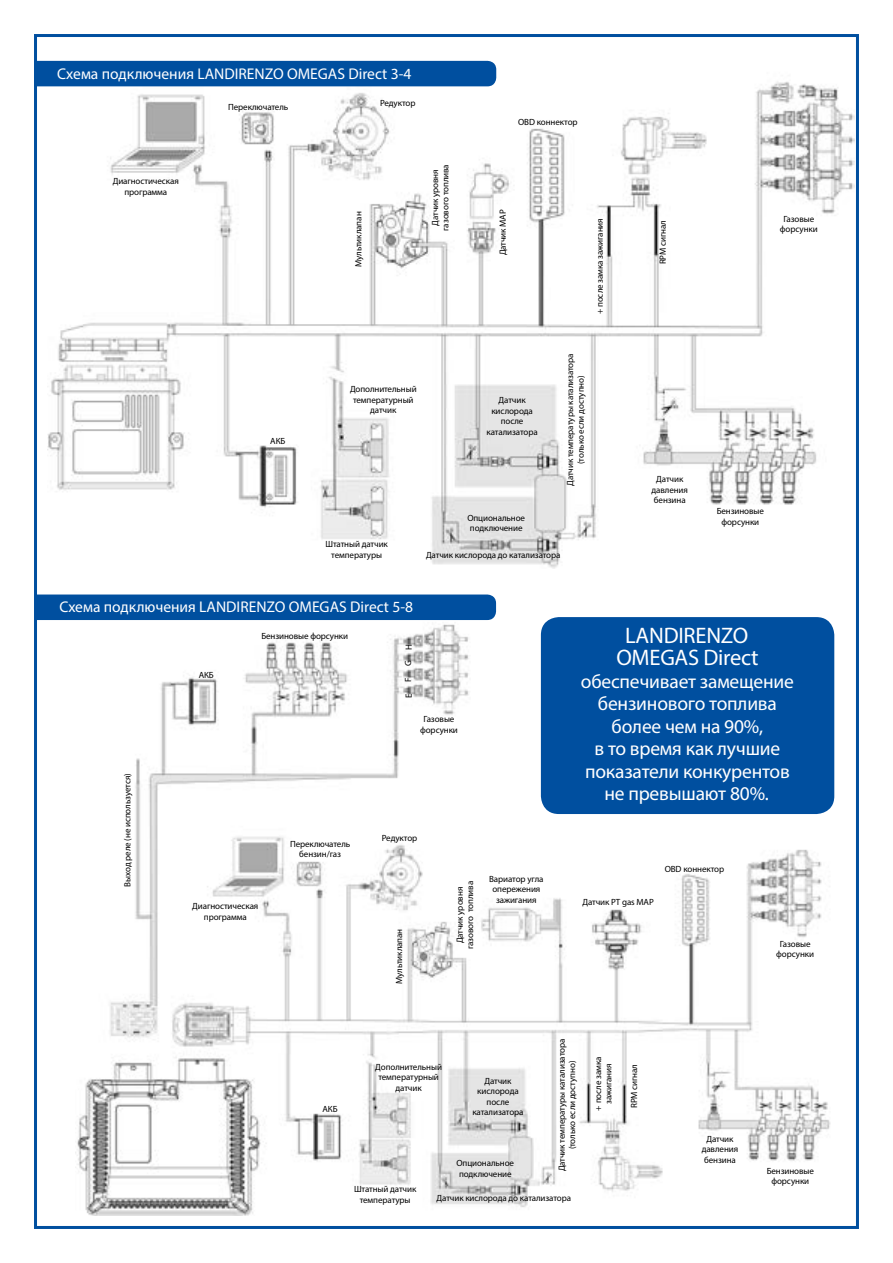
<style>
.page{position:relative;width:893px;height:1263px;background:#fff}
.page>*{position:absolute;margin:0;border:0;box-sizing:border-box;transform-origin:0 0}
.t1{font:22.5px/22.5px "Myriad Pro";letter-spacing:-.01em;color:#fff;text-align:center}
.t2{font:19.5px/22.5px "Myriad Pro";letter-spacing:-.01em;color:#fff;text-align:center}
.t3{font:15.6px "Myriad Pro";color:#fff}
.t4{font:9px/10.5px "Myriad Pro";letter-spacing:-.01em;color:#000;text-align:center}
</style>
<div class="page">
<img style="left:75px;top:610px;width:760px;height:605px">
<img style="left:47px;top:60px;width:807px;height:508px">
<div style="left:34px;top:61px;width:462px;height:25px;background:#004f9f"></div>
<div style="left:36px;top:594px;width:460px;height:26px;background:#004f9f"></div>
<div style="left:541px;top:617px;width:293px;height:197px;background:#004f9f;border-radius:18px"></div>
<h3 class="t3" style="left:57px;top:64px;width:356px">Схема подключения LANDIRENZO OMEGAS Direct 3-4</h3>
<p class="t4" style="left:113px;top:176px;width:68px">Диагностическая программа</p>
<p class="t4" style="left:228px;top:101px;width:62px">Переключатель</p>
<p class="t4" style="left:270px;top:435px;width:17px">АКБ</p>
<p class="t4" style="left:380px;top:98px;width:37px">Редуктор</p>
<p class="t4" style="left:518px;top:117px;width:61px">OBD коннектор</p>
<p class="t4" style="left:430px;top:231px;width:68px;rotate:-90deg">Датчик уровня газового топлива</p>
<p class="t4" style="left:497px;top:255px;width:48px;rotate:-90deg">Датчик MAP</p>
<p class="t4" style="left:353px;top:267px;width:57px;rotate:-90deg">Мультиклапан</p>
<p class="t4" style="left:780px;top:213px;width:39px">Газовые форсунки</p>
<p class="t4" style="left:595px;top:314px;width:98px;rotate:-90deg">+ после замка зажигания</p>
<p class="t4" style="left:657px;top:264px;width:46px;rotate:-90deg">RPM сигнал</p>
<p class="t4" style="left:350px;top:384px;width:68px">Дополнительный температурный датчик</p>
<p class="t4" style="left:486px;top:395px;width:53px">Датчик кислорода после катализатора</p>
<p class="t4" style="left:565px;top:486px;width:134px;rotate:-90deg">Датчик температуры катализатора (только если доступно)</p>
<p class="t4" style="left:326px;top:539px;width:64px">Штатный датчик температуры</p>
<p class="t4" style="left:467px;top:512px;width:59px;text-align:left">Опциональное подключение</p>
<p class="t4" style="left:426px;top:550px;width:136px">Датчик кислорода до катализатора</p>
<p class="t4" style="left:651px;top:474px;width:38px">Датчик давления бензина</p>
<p class="t4" style="left:717px;top:506px;width:49px">Бензиновые форсунки</p>
<h3 class="t3" style="left:59px;top:598px;width:355px">Схема подключения LANDIRENZO OMEGAS Direct 5-8</h3>
<p class="t4" style="left:122px;top:887px;width:115px;rotate:-90deg">Выход реле (не используется)</p>
<p class="t4" style="left:199px;top:670px;width:17px">АКБ</p>
<p class="t4" style="left:261px;top:631px;width:88px">Бензиновые форсунки</p>
<p class="t4" style="left:403px;top:650px;width:7px;rotate:-90deg">H</p>
<p class="t4" style="left:403px;top:666px;width:7px;rotate:-90deg">G</p>
<p class="t4" style="left:403px;top:682px;width:6px;rotate:-90deg">F</p>
<p class="t4" style="left:403px;top:698px;width:6px;rotate:-90deg">E</p>
<p class="t4" style="left:420px;top:714px;width:39px">Газовые форсунки</p>
<p class="t4" style="left:192px;top:901px;width:68px">Диагностическая программа</p>
<p class="t4" style="left:290px;top:838px;width:62px">Переключатель бензин/газ</p>
<p class="t4" style="left:382px;top:832px;width:37px">Редуктор</p>
<p class="t4" style="left:394px;top:984px;width:57px;rotate:-90deg">Мультиклапан</p>
<p class="t4" style="left:454px;top:949px;width:70px;rotate:-90deg">Датчик уровня газового топлива</p>
<p class="t4" style="left:489px;top:873px;width:56px">Вариатор угла опережения зажигания</p>
<h1 class="t1" style="left:616px;top:623px;width:144px">LANDIRENZO<br>OMEGAS Direct</h1>
<h2 class="t2" style="left:581px;top:669px;width:214px">обеспечивает замещение бензинового топлива более чем на 90%,<br>в то время как лучшие показатели конкурентов не превышают 80%.</h2>
<p class="t4" style="left:582px;top:897px;width:73px">Датчик PT gas MAP</p>
<p class="t4" style="left:665px;top:864px;width:61px">OBD коннектор</p>
<p class="t4" style="left:776px;top:938px;width:39px">Газовые форсунки</p>
<p class="t4" style="left:323px;top:1103px;width:17px">АКБ</p>
<p class="t4" style="left:556px;top:1171px;width:134px;rotate:-90deg">Датчик температуры катализатора (только если доступно)</p>
<p class="t4" style="left:375px;top:1061px;width:68px">Дополнительный температурный датчик</p>
<p class="t4" style="left:472px;top:1075px;width:53px">Датчик кислорода после катализатора</p>
<p class="t4" style="left:456px;top:1158px;width:59px;text-align:left">Опциональное подключение</p>
<p class="t4" style="left:437px;top:1193px;width:136px">Датчик кислорода до катализатора</p>
<p class="t4" style="left:354px;top:1184px;width:64px">Штатный датчик температуры</p>
<p class="t4" style="left:593px;top:1110px;width:55px;rotate:-90deg">+ после замка</p>
<p class="t4" style="left:629px;top:1108px;width:46px;rotate:-90deg">RPM сигнал</p>
<p class="t4" style="left:603px;top:1104px;width:42px;rotate:-90deg">зажигания</p>
<p class="t4" style="left:702px;top:1133px;width:38px">Датчик давления бензина</p>
<p class="t4" style="left:767px;top:1165px;width:49px">Бензиновые форсунки</p>
</div>
